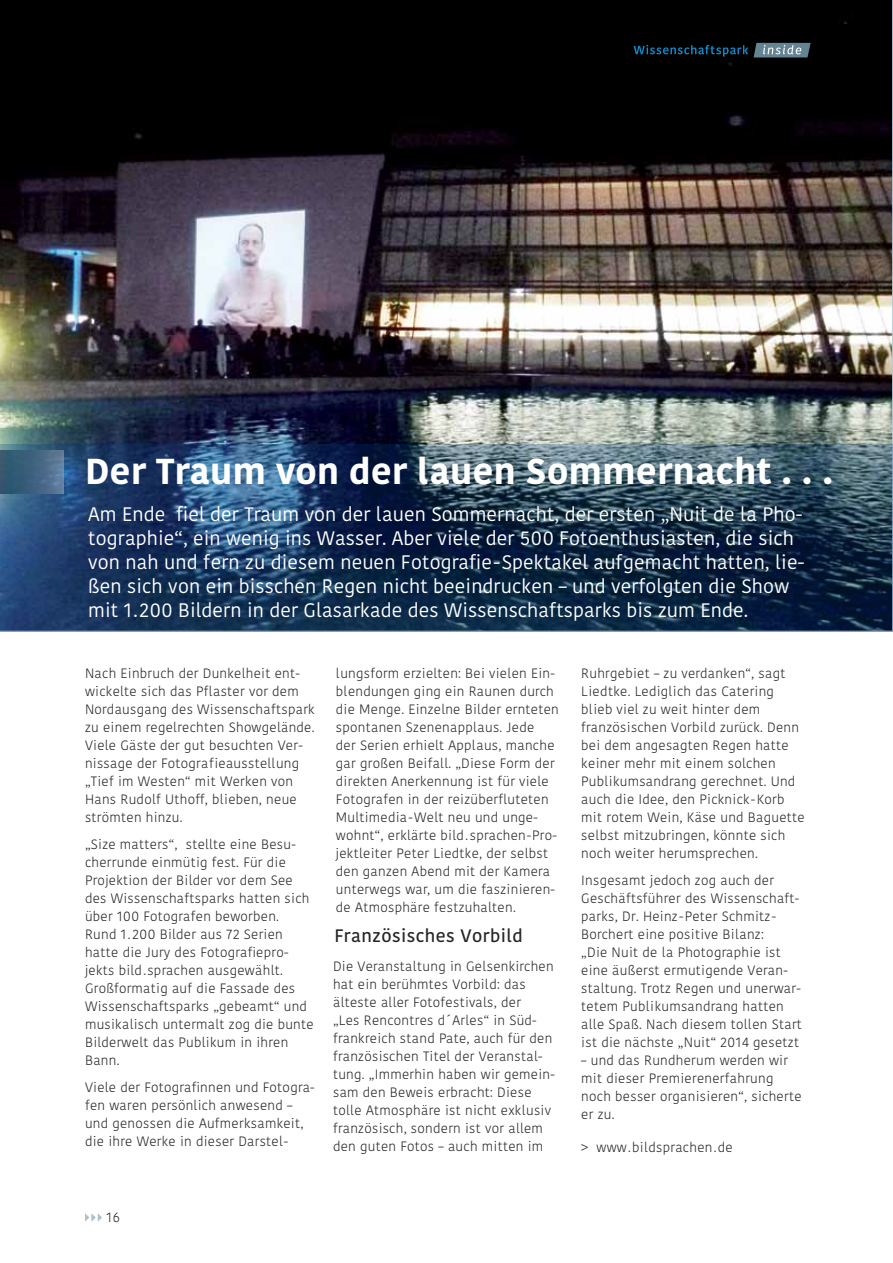
<style>
.page{position:relative;width:893px;height:1263px;background:#fff}
.page>*{position:absolute;margin:0;border:0;box-sizing:border-box;transform-origin:0 0}
.t1{font:700 36px "Kohinoor";letter-spacing:.015em;color:#fff}
.t2{font:19.5px/24px "Kohinoor";letter-spacing:.005em;color:#fff}
.t3{font:600 18px "Kohinoor";letter-spacing:.025em;color:#262324}
.t4{font:300 13.5px/18px "Kohinoor";letter-spacing:.02em;color:#262324}
.t5{font:300 13.5px "Kohinoor";color:#292728}
</style>
<div class="page">
<img style="left:0;top:0;width:893px;height:444px">
<svg style="left:85px;top:1213px;width:17px;height:9px"></svg>
<svg style="left:634px;top:45px;width:114px;height:12px"></svg>
<svg style="left:754px;top:43px;width:57px;height:14px"></svg>
<svg style="left:0;top:444px;width:893px;height:187px;background:#1f3b5a"></svg>
<svg style="left:0;top:451px;width:64px;height:42px;background:#426581"></svg>
<h1 class="t1" style="left:85px;top:448px;width:749px">Der Traum von der lauen Sommernacht . . .</h1>
<p class="t2" style="left:88px;top:502px;width:718px">Am Ende fiel der Traum von der lauen Sommernacht, der ersten „Nuit de la Pho&shy;tographie“, ein wenig ins Wasser. Aber viele der 500 Fotoenthusiasten, die sich von nah und fern zu diesem neuen Fotografie-Spektakel aufgemacht hatten, lie&shy;ßen sich von ein bisschen Regen nicht beeindrucken – und verfolgten die Show mit 1.200 Bildern in der Glasarkade des Wissenschaftsparks bis zum Ende.</p>
<p class="t4" style="left:85px;top:664px;width:231px">Nach Einbruch der Dunkelheit ent&shy;wickelte sich das Pflaster vor dem<br>Nordausgang des Wissenschaftspark zu einem regelrechten Showgelände.<br>Viele Gäste der gut besuchten Ver&shy;nissage der Fotografieausstellung „Tief im Westen“ mit Werken von<br>Hans Rudolf Uthoff, blieben, neue strömten hinzu.</p>
<p class="t4" style="left:85px;top:835px;width:230px">„Size matters“, stellte eine Besu&shy;cherrunde einmütig fest. Für die<br>Projektion der Bilder vor dem See des Wissenschaftsparks hatten sich über 100 Fotografen beworben.<br>Rund 1.200 Bilder aus 72 Serien hatte die Jury des Fotografiepro&shy;jekts bild.sprachen ausgewählt.<br>Großformatig auf die Fassade des<br>Wissenschaftsparks „gebeamt“ und musikalisch untermalt zog die bunte<br>Bilderwelt das Publikum in ihren<br>Bann.</p>
<p class="t4" style="left:85px;top:1078px;width:231px">Viele der Fotografinnen und Fotogra&shy;fen waren persönlich anwesend – und genossen die Aufmerksamkeit, die ihre Werke in dieser Darstel-</p>
<p class="t4" style="left:336px;top:664px;width:224px">lungsform erzielten: Bei vielen Ein&shy;blendungen ging ein Raunen durch die Menge. Einzelne Bilder ernteten spontanen Szenenapplaus. Jede<br>der Serien erhielt Applaus, manche gar großen Beifall. „Diese Form der direkten Anerkennung ist für viele Fotografen in der reizüberfluteten Multimedia-Welt neu und unge&shy;wohnt“, erklärte bild.sprachen-Pro&shy;jektleiter Peter Liedtke, der selbst den ganzen Abend mit der Kamera unterwegs war, um die faszinieren&shy;de Atmosphäre festzuhalten.</p>
<p class="t4" style="left:581px;top:664px;width:225px">Ruhrgebiet – zu verdanken“, sagt<br>Liedtke. Lediglich das Catering blieb viel zu weit hinter dem französischen Vorbild zurück. Denn bei dem angesagten Regen hatte keiner mehr mit einem solchen<br>Publikumsandrang gerechnet. Und auch die Idee, den Picknick-Korb mit rotem Wein, Käse und Baguette selbst mitzubringen, könnte sich noch weiter herumsprechen.</p>
<p class="t4" style="left:581px;top:871px;width:222px">Insgesamt jedoch zog auch der Geschäftsführer des Wissenschaft&shy;parks, Dr. Heinz-Peter Schmitz-Borchert eine positive Bilanz:<br>„Die Nuit de la Photographie ist eine äußerst ermutigende Veran&shy;staltung. Trotz Regen und unerwar&shy;tetem Publikumsandrang hatten alle Spaß. Nach diesem tollen Start ist die nächste „Nuit“ 2014 gesetzt</p>
<p class="t4" style="left:581px;top:1051px;width:222px">– und das Rundherum werden wir mit dieser Premierenerfahrung noch besser organisieren“, sicherte er zu.</p>
<h3 class="t3" style="left:334px;top:925px;width:190px">Französisches Vorbild</h3>
<p class="t4" style="left:333px;top:958px;width:223px">Die Veranstaltung in Gelsenkirchen hat ein berühmtes Vorbild: das älteste aller Fotofestivals, der<br>„Les Rencontres d´Arles“ in Süd&shy;frankreich stand Pate, auch für den französischen Titel der Veranstal&shy;tung. „Immerhin haben wir gemein&shy;sam den Beweis erbracht: Diese tolle Atmosphäre ist nicht exklusiv französisch, sondern ist vor allem den guten Fotos – auch mitten im</p>
<p class="t4" style="left:581px;top:1139px;width:153px">&gt; www.bildsprachen.de</p>
<p class="t5" style="left:107px;top:1209px;width:15px">16</p>
</div>
